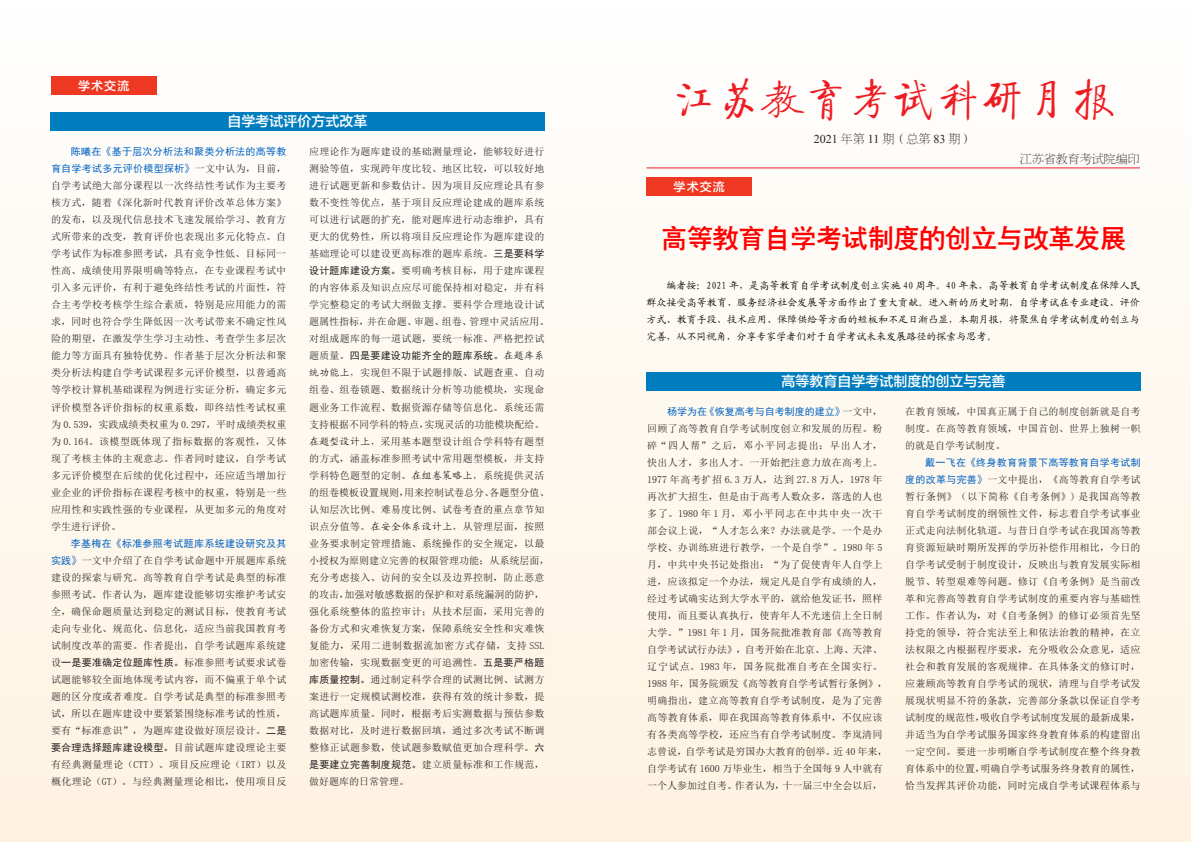
<style>
.page{position:relative;width:1191px;height:842px;background:#fff}
.page>*{position:absolute;margin:0;border:0;box-sizing:border-box;transform-origin:0 0}
.t1{font:44.2px "FZQTJW GB1 0";color:#ee1d23}
.t2{font:25.8px "CT Cu Hei SJ";color:#f00}
.t3{font:14px "FZLTZHK GBK1 0";color:#fff}
.t4{font:12px "Times New Roman";color:#231f20}
.t5{font:12px "FZBSJW GB1 0";color:#231f20}
.t6{font:12px "FZLTZHK GBK1 0";letter-spacing:.09em;color:#fff}
.正文{font:10px/17px "Sim Sun";letter-spacing:.025em;color:#231f20;text-align:justify}
.正文-2{font:10px/17px "Kai Ti GB2312";color:#000;text-align:justify}
.s1{font-family:"Sim Hei";color:#0563c2}
.s2{font-family:"Sim Hei"}
.s3{font-family:"Kai Ti GB2312"}
.s4{font-family:"FZBSJW GB1 0"}
</style>
<div class="page">
<div style="left:0;top:0;width:1191px;height:842px;background:linear-gradient(to bottom,#fdfdfe,#fef3e0)"></div>
<hr style="left:646px;top:167px;width:494px;height:1px;background:#ee1d23">
<div style="left:51px;top:77px;width:105px;height:18px;background:#ef3822"></div>
<div style="left:646px;top:177px;width:106px;height:19px;background:#ef3822"></div>
<div style="left:646px;top:372px;width:494px;height:18px;background:#007dbe"></div>
<div style="left:50px;top:112px;width:494px;height:18px;background:#007dbe"></div>
<p class="t6" style="left:78px;top:79px;width:53px">学术交流</p>
<p class="t3" style="left:227px;top:114px;width:141px">自学考试评价方式改革</p>
<p class="正文" style="left:51px;top:143px;width:237px;text-indent:20px"><span class="s1">陈曦在《基于层次分析法和聚类分析法的高等教育自学考试多元评价模型探析》</span>一文中认为，目前，自学考试绝大部分课程以一次终结性考试作为主要考核方式，随着《深化新时代教育评价改革总体方案》的发布，以及现代信息技术飞速发展给学习、教育方式所带来的改变，教育评价也表现出多元化特点。自学考试作为标准参照考试，具有竞争性低、目标同一性高、成绩使用界限明确等特点，在专业课程考试中引入多元评价，有利于避免终结性考试的片面性，符合主考学校考核学生综合素质，特别是应用能力的需求，同时也符合学生降低因一次考试带来不确定性风险的期望，在激发学生学习主动性、考查学生多层次能力等方面具有独特优势。作者基于层次分析法和聚类分析法构建自学考试课程多元评价模型，以普通高等学校计算机基础课程为例进行实证分析，确定多元评价模型各评价指标的权重系数，即终结性考试权重为 0.539，实践成绩类权重为 0.297，平时成绩类权重为 0.164。该模型既体现了指标数据的客观性，又体现了考核主体的主观意志。作者同时建议，自学考试多元评价模型在后续的优化过程中，还应适当增加行业企业的评价指标在课程考核中的权重，特别是一些应用性和实践性强的专业课程，从更加多元的角度对学生进行评价。</p>
<p class="正文" style="left:51px;top:534px;width:237px;text-indent:20px"><span class="s1">李基梅在《标准参照考试题库系统建设研究及其实践》</span>一文中介绍了在自学考试命题中开展题库系统建设的探索与研究。高等教育自学考试是典型的标准参照考试。作者认为，题库建设能够切实维护考试安全，确保命题质量达到稳定的测试目标，使教育考试走向专业化、规范化、信息化，适应当前我国教育考试制度改革的需要。作者提出，自学考试题库系统建设<span class="s2">一是要准确定位题库性质。</span>标准参照考试要求试卷试题能够较全面地体现考试内容，而不偏重于单个试题的区分度或者难度。自学考试是典型的标准参照考试，所以在题库建设中要紧紧围绕标准考试的性质，要有“标准意识”，为题库建设做好顶层设计。<span class="s2">二是要合理选择题库建设模型。</span>目前试题库建设理论主要有经典测量理论（CTT）、项目反应理论（IRT）以及概化理论（GT）。与经典测量理论相比，使用项目反</p>
<p class="正文" style="left:309px;top:143px;width:242px;text-align:left">应理论作为题库建设的基础测量理论，能够较好进行测验等值，实现跨年度比较、地区比较，可以较好地进行试题更新和参数估计。因为项目反应理论具有参数不变性等优点，基于项目反应理论建成的题库系统可以进行试题的扩充，能对题库进行动态维护，具有更大的优势性，所以将项目反应理论作为题库建设的基础理论可以建设更高标准的题库系统。<span class="s2">三是要科学设计题库建设方案。</span>要明确考核目标，用于建库课程的内容体系及知识点应尽可能保持相对稳定，并有科学完整稳定的考试大纲做支撑。要科学合理地设计试题属性指标，并在命题、审题、组卷、管理中灵活应用。对组成题库的每一道试题，要统一标准、严格把控试题质量。<span class="s2">四是要建设功能齐全的题库系统。</span><span class="s3">在题库系统功能上，</span>实现但不限于试题排版、试题查重、自动组卷、组卷锁题、数据统计分析等功能模块，实现命题业务工作流程、数据资源存储等信息化。系统还需支持根据不同学科的特点，实现灵活的功能模块配给。<span class="s3">在题型设计上，</span>采用基本题型设计组合学科特有题型的方式，涵盖标准参照考试中常用题型模板，并支持学科特色题型的定制。<span class="s3">在组卷策略上，</span>系统提供灵活的组卷模板设置规则，用来控制试卷总分、各题型分值、认知层次比例、难易度比例、试卷考查的重点章节知识点分值等。<span class="s3">在安全体系设计上，</span>从管理层面，按照业务要求制定管理措施、系统操作的安全规定，以最小授权为原则建立完善的权限管理功能； 从系统层面，充分考虑接入、访问的安全以及边界控制，防止恶意的攻击，加强对敏感数据的保护和对系统漏洞的防护，强化系统整体的监控审计；从技术层面，采用完善的备份方式和灾难恢复方案，保障系统安全性和灾难恢复能力，采用二进制数据流加密方式存储，支持 SSL加密传输，实现数据变更的可追溯性。<span class="s2">五是要严格题库质量控制。</span>通过制定科学合理的试测比例、试测方案进行一定规模试测校准，获得有效的统计参数，提高试题库质量。同时，根据考后实测数据与预估参数数据对比，及时进行数据回填，通过多次考试不断调整修正试题参数，使试题参数赋值更加合理科学。<span class="s2">六是要建立完善制度规范。</span>建立质量标准和工作规范，做好题库的日常管理。</p>
<p class="t1" style="left:672px;top:76px;width:443px">江苏教育考试科研月报</p>
<p class="t4" style="left:814px;top:131px;width:160px">2021 <span class="s4">年第</span> 11 <span class="s4">期（总第</span> 83 <span class="s4">期）</span></p>
<p class="t6" style="left:673px;top:180px;width:53px">学术交流</p>
<p class="t5" style="left:1020px;top:153px;width:122px">江苏省教育考试院编印</p>
<p class="t2" style="left:661px;top:225px;width:466px">高等教育自学考试制度的创立与改革发展</p>
<p class="正文-2" style="left:646px;top:277px;width:495px;text-indent:20px">编者按：2021 年，是高等教育自学考试制度创立实施 40 周年。40 年来，高等教育自学考试制度在保障人民群众接受高等教育、服务经济社会发展等方面作出了重大贡献。进入新的历史时期，自学考试在专业建设、评价方式、教育手段、技术应用、保障供给等方面的短板和不足日渐凸显，本期月报，将聚焦自学考试制度的创立与完善，从不同视角，分享专家学者们对于自学考试未来发展路径的探索与思考。</p>
<p class="t3" style="left:781px;top:374px;width:225px">高等教育自学考试制度的创立与完善</p>
<p class="正文" style="left:647px;top:402px;width:242px;text-align:left;text-indent:20px"><span class="s1">杨学为在《恢复高考与自考制度的建立》</span>一文中，回顾了高等教育自学考试制度创立和发展的历程。粉碎“四人帮”之后，邓小平同志提出：早出人才，快出人才，多出人才。一开始把注意力放在高考上。<br>1977 年高考扩招 6.3 万人，达到 27.8 万人，1978 年再次扩大招生，但是由于高考人数众多，落选的人也多了。1980 年 1 月，邓小平同志在中共中央一次干部会议上说，“人才怎么来？办法就是学。一个是办学校、办训练班进行教学，一个是自学”。1980 年 5月，中共中央书记处指出：“为了促使青年人自学上进，应该拟定一个办法，规定凡是自学有成绩的人，经过考试确实达到大学水平的，就给他发证书，照样使用，而且要认真执行，使青年人不光迷信上全日制大学。”1981 年 1 月，国务院批准教育部《高等教育自学考试试行办法》，自考开始在北京、上海、天津、辽宁试点。1983 年，国务院批准自考在全国实行。<br>1988 年，国务院颁发《高等教育自学考试暂行条例》，明确指出，建立高等教育自学考试制度，是为了完善高等教育体系，即在我国高等教育体系中，不仅应该有各类高等学校，还应当有自学考试制度。李岚清同志曾说，自学考试是穷国办大教育的创举。近 40 年来，自学考试有 1600 万毕业生，相当于全国每 9 人中就有一个人参加过自考。作者认为，十一届三中全会以后，</p>
<p class="正文" style="left:905px;top:402px;width:237px">在教育领域，中国真正属于自己的制度创新就是自考制度。在高等教育领域，中国首创、世界上独树一帜的就是自学考试制度。</p>
<p class="正文" style="left:905px;top:453px;width:237px;text-indent:20px"><span class="s1">戴一飞在《终身教育背景下高等教育自学考试制度的改革与完善》</span>一文中提出，《高等教育自学考试暂行条例》（以下简称《自考条例》) 是我国高等教育自学考试制度的纲领性文件，标志着自学考试事业正式走向法制化轨道。与昔日自学考试在我国高等教育资源短缺时期所发挥的学历补偿作用相比，今日的自学考试受制于制度设计，反映出与教育发展实际相脱节、转型艰难等问题。修订《自考条例》是当前改革和完善高等教育自学考试制度的重要内容与基础性工作。作者认为，对《自考条例》的修订必须首先坚持党的领导，符合宪法至上和依法治教的精神，在立法权限之内根据程序要求，充分吸收公众意见，适应社会和教育发展的客观规律。在具体条文的修订时，应兼顾高等教育自学考试的现状，清理与自学考试发展现状明显不符的条款，完善部分条款以保证自学考试制度的规范性，吸收自学考试制度发展的最新成果，并适当为自学考试服务国家终身教育体系的构建留出一定空间。要进一步明晰自学考试制度在整个终身教育体系中的位置，明确自学考试服务终身教育的属性，恰当发挥其评价功能，同时完成自学考试课程体系与</p>
</div>
